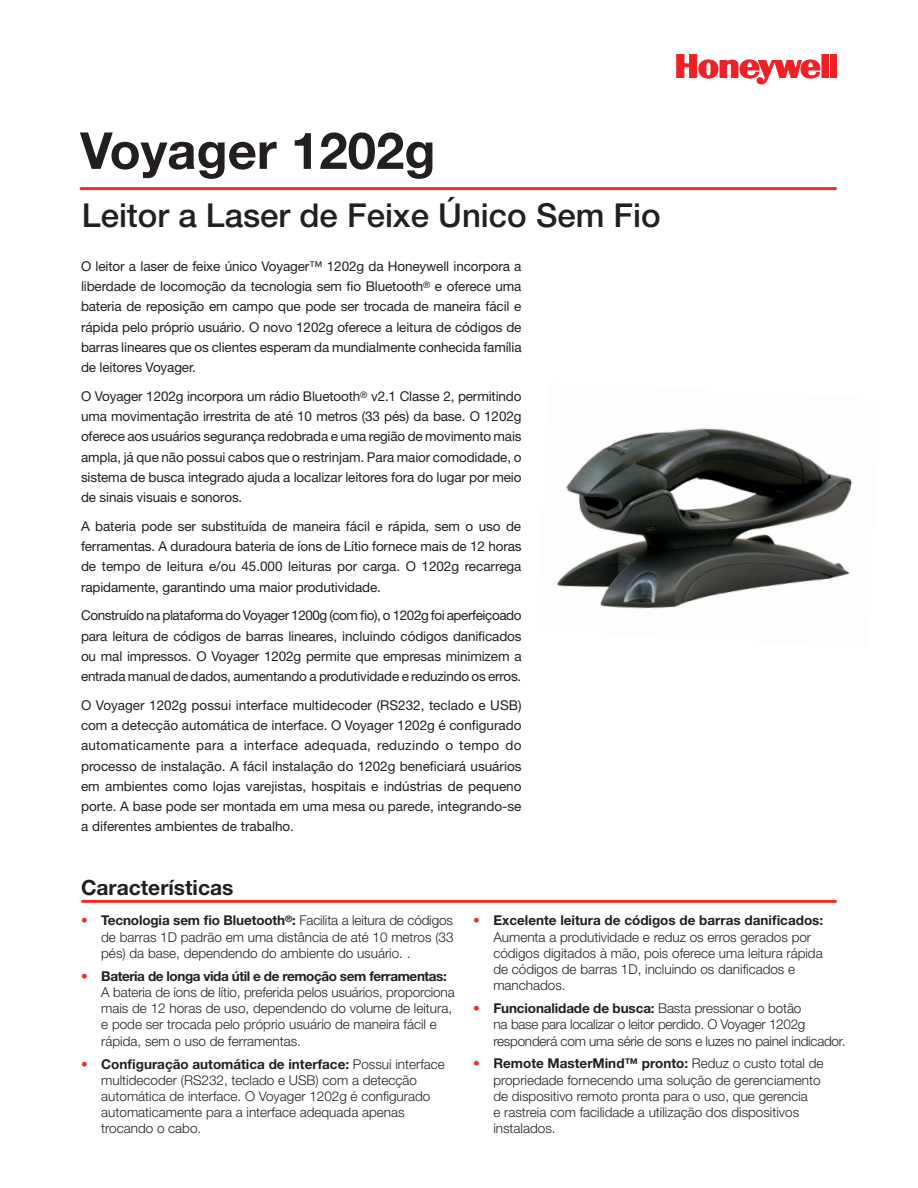
<style>
.page{position:relative;width:918px;height:1188px;background:#fff}
.page>*{position:absolute;margin:0;border:0;box-sizing:border-box;transform-origin:0 0}
.Product_Name_-_Front{font:700 51px "Helvetica Neue";color:#231f20}
.Product_Descriptor{font:500 33px "Helvetica Neue";color:#231f20}
.Overview_and_Feature{font:700 21px "Helvetica Neue";color:#231f20}
.Overview_Body{font:13.5px/20.2px "Helvetica Neue";letter-spacing:-.01em;color:#231f20;text-align:justify}
.Features_Header{font:300 13.5px/16.2px "Helvetica Neue";color:#231f20}
.s1{font-weight:700;color:#ee2e22}
.s2{font-weight:700}
</style>
<div class="page">
<svg style="left:677px;top:54px;width:144px;height:30px"></svg>
<div style="left:822px;top:54px;width:6px;height:24px;background:#ee2027"></div>
<div style="left:822px;top:54px;width:7px;height:24px;border:1px solid #ee2027"></div>
<div style="left:830px;top:54px;width:7px;height:24px;background:#ee2027"></div>
<hr style="left:81px;top:187px;width:755px;height:3px;background:#ee2e22">
<hr style="left:82px;top:900px;width:754px;height:3px;background:#ee2e22">
<img style="left:556px;top:428px;width:297px;height:181px">
<p class="Product_Name_-_Front" style="left:80px;top:119px;width:357px">Voyager 1202g</p>
<p class="Product_Descriptor" style="left:82px;top:195px;width:580px">Leitor a Laser de Feixe Único Sem Fio</p>
<p class="Overview_Body" style="left:81px;top:256px;width:442px">O leitor a laser de feixe único Voyager™ 1202g da Honeywell incorpora a liberdade de locomoção da tecnologia sem fio Bluetooth<sup>®</sup> e oferece uma bateria de reposição em campo que pode ser trocada de maneira fácil e rápida pelo próprio usuário. O novo 1202g oferece a leitura de códigos de barras lineares que os clientes esperam da mundialmente conhecida família de leitores Voyager.</p>
<p class="Overview_Body" style="left:81px;top:386px;width:442px">O Voyager 1202g incorpora um rádio Bluetooth<sup>®</sup> v2.1 Classe 2, permitindo uma movimentação irrestrita de até 10 metros (33 pés) da base. O 1202g oferece aos usuários segurança redobrada e uma região de movimento mais ampla, já que não possui cabos que o restrinjam. Para maior comodidade, o sistema de busca integrado ajuda a localizar leitores fora do lugar por meio de sinais visuais e sonoros.</p>
<p class="Overview_Body" style="left:81px;top:516px;width:442px">A bateria pode ser substituída de maneira fácil e rápida, sem o uso de ferramentas. A duradoura bateria de íons de Lítio fornece mais de 12 horas de tempo de leitura e/ou 45.000 leituras por carga. O 1202g recarrega rapidamente, garantindo uma maior produtividade.</p>
<p class="Overview_Body" style="left:81px;top:605px;width:442px">Construído na plataforma do Voyager 1200g (com fio), o 1202g foi aperfeiçoado para leitura de códigos de barras lineares, incluindo códigos danificados ou mal impressos. O Voyager 1202g permite que empresas minimizem a entrada manual de dados, aumentando a produtividade e reduzindo os erros.</p>
<p class="Overview_Body" style="left:81px;top:695px;width:442px">O Voyager 1202g possui interface multidecoder (RS232, teclado e USB) com a detecção automática de interface. O Voyager 1202g é configurado automaticamente para a interface adequada, reduzindo o tempo do processo de instalação. A fácil instalação do 1202g beneficiará usuários em ambientes como lojas varejistas, hospitais e indústrias de pequeno porte. A base pode ser montada em uma mesa ou parede, integrando-se a diferentes ambientes de trabalho.</p>
<p class="Overview_and_Feature" style="left:81px;top:874px;width:154px">Características</p>
<p class="Features_Header" style="left:101px;top:912px;width:354px;text-align:justify;text-indent:-20px"><span class="s1">•</span> <span class="s2">Tecnologia sem fio Bluetooth</span><sup>®</sup><span class="s2">:</span> Facilita a leitura de códigos de barras 1D padrão em uma distância de até 10 metros (33 pés) da base, dependendo do ambiente do usuário. .</p>
<p class="Features_Header" style="left:101px;top:968px;width:355px;text-indent:-20px"><span class="s1">•</span> <span class="s2">Bateria de longa vida útil e de remoção sem ferramentas:<br></span>A bateria de íons de lítio, preferida pelos usuários, proporciona mais de 12 horas de uso, dependendo do volume de leitura, e pode ser trocada pelo próprio usuário de maneira fácil e rápida, sem o uso de ferramentas.</p>
<p class="Features_Header" style="left:101px;top:1055px;width:345px;text-indent:-20px"><span class="s1">•</span> <span class="s2">Configuração automática de interface:</span> Possui interface multidecoder (RS232, teclado e USB) com a detecção automática de interface. O Voyager 1202g é configurado automaticamente para a interface adequada apenas trocando o cabo.</p>
<p class="Features_Header" style="left:493px;top:912px;width:331px;text-indent:-20px"><span class="s1">•</span> <span class="s2">Excelente leitura de códigos de barras danificados:<br></span>Aumenta a produtividade e reduz os erros gerados por códigos digitados à mão, pois oferece uma leitura rápida de códigos de barras 1D, incluindo os danificados e manchados.</p>
<p class="Features_Header" style="left:493px;top:1000px;width:354px;text-indent:-20px"><span class="s1">•</span> <span class="s2">Funcionalidade de busca:</span> Basta pressionar o botão<br>na base para localizar o leitor perdido. O Voyager 1202g responderá com uma série de sons e luzes no painel indicador.</p>
<p class="Features_Header" style="left:493px;top:1055px;width:332px;text-indent:-20px"><span class="s1">•</span> <span class="s2">Remote MasterMind™ pronto:</span> Reduz o custo total de propriedade fornecendo uma solução de gerenciamento de dispositivo remoto pronta para o uso, que gerencia<br>e rastreia com facilidade a utilização dos dispositivos instalados.</p>
</div>
